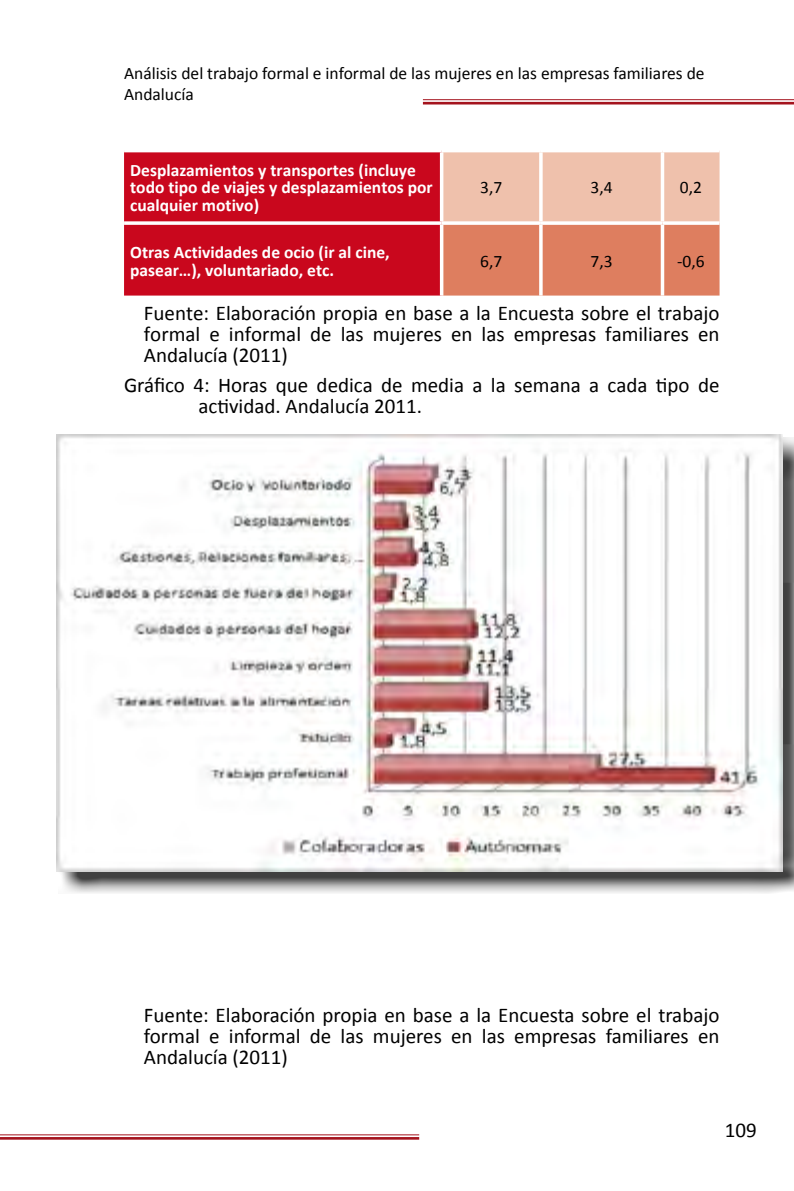
<style>
.page{position:relative;width:794px;height:1191px;background:#fff}
.page>*{position:absolute;margin:0;border:0;box-sizing:border-box;transform-origin:0 0}
.t1{font:21px/21px "Calibri";color:#000;text-align:justify}
.t2{font:700 17.5px/17.5px "Calibri";color:#fff}
.t3{font:17.5px/21px "Calibri";color:#000}
</style>
<div class="page">
<hr style="left:423px;top:99px;width:371px;height:1px;background:#a4131d">
<hr style="left:423px;top:102px;width:371px;height:2px;background:#a4131d">
<hr style="left:0;top:1134px;width:419px;height:1px;background:#a4131d">
<hr style="left:0;top:1137px;width:419px;height:2px;background:#a4131d">
<div style="left:124px;top:152px;width:316px;height:143px;background:#c9071d"></div>
<svg style="left:443px;top:152px;width:276px;height:143px;background:#e69f86"></svg>
<hr style="left:539px;top:152px;width:3px;height:69px;background:#fff">
<svg style="left:660px;top:152px;width:4px;height:69px"></svg>
<svg style="left:124px;top:221px;width:317px;height:4px"></svg>
<svg style="left:441px;top:221px;width:100px;height:4px"></svg>
<svg style="left:541px;top:221px;width:121px;height:4px"></svg>
<hr style="left:539px;top:225px;width:3px;height:70px;background:#fff">
<svg style="left:662px;top:221px;width:57px;height:4px"></svg>
<svg style="left:660px;top:225px;width:4px;height:70px"></svg>
<div style="left:59px;top:437px;width:735px;height:456px;background:#000;opacity:.75"></div>
<img style="left:56px;top:434px;width:726px;height:437px">
<p class="t3" style="left:124px;top:63px;width:582px">Análisis del trabajo formal e informal de las mujeres en las empresas familiares de<br>Andalucía</p>
<p class="t2" style="left:130px;top:161px;width:304px">Desplazamientos y transportes (incluye todo tipo de viajes y desplazamientos por cualquier motivo)</p>
<p class="t3" style="left:480px;top:177px;width:24px">3,7</p>
<p class="t3" style="left:590px;top:177px;width:24px">3,4</p>
<p class="t3" style="left:680px;top:177px;width:24px">0,2</p>
<p class="t2" style="left:130px;top:243px;width:261px">Otras Actividades de ocio (ir al cine, pasear…), voluntariado, etc.</p>
<p class="t3" style="left:480px;top:250px;width:24px">6,7</p>
<p class="t3" style="left:590px;top:250px;width:24px">7,3</p>
<p class="t3" style="left:677px;top:250px;width:29px">-0,6</p>
<p class="t1" style="left:144px;top:302px;width:577px">Fuente: Elaboración propia en base a la Encuesta sobre el trabajo formal e informal de las mujeres en las empresas familiares en Andalucía (2011)</p>
<p class="t1" style="left:198px;top:375px;width:522px;text-indent:-74px">Gráfico 4: Horas que dedica de media a la semana a cada tipo de actividad. Andalucía 2011.</p>
<p class="t1" style="left:144px;top:1004px;width:577px">Fuente: Elaboración propia en base a la Encuesta sobre el trabajo formal e informal de las mujeres en las empresas familiares en Andalucía (2011)</p>
<p class="t1" style="left:725px;top:1119px;width:33px">109</p>
</div>
